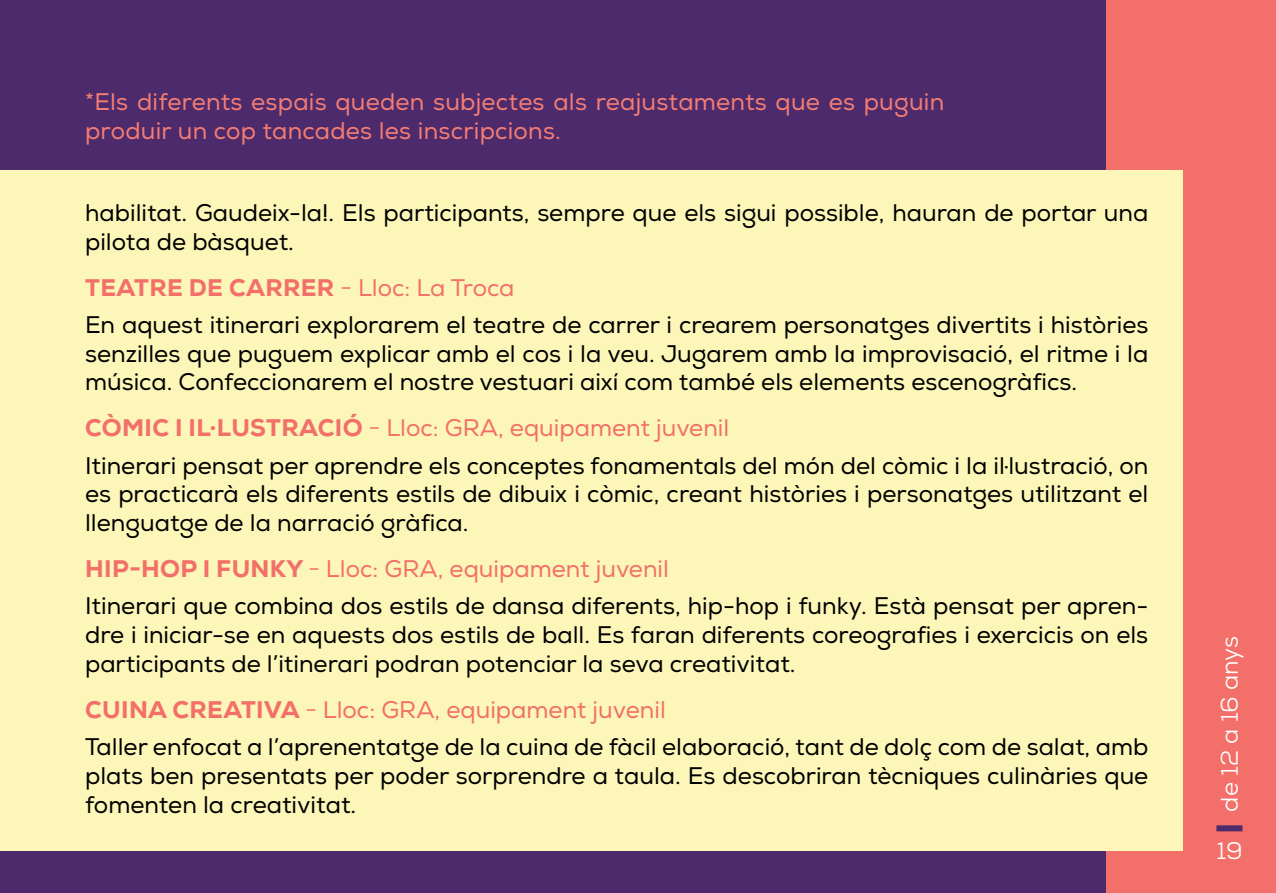
<style>
.page{position:relative;width:1276px;height:893px;background:#f36f69}
.page>*{position:absolute;margin:0;border:0;box-sizing:border-box;transform-origin:0 0}
.t1{font:24px/28.8px "Nexa";color:#000}
.t2{font:24px/28.8px "Nexa";letter-spacing:.01em;color:#f47d74}
.t3{font:800 24px "Nexa";letter-spacing:.015em;color:#f36f69}
.t4{font:24px "Nexa";letter-spacing:-.01em;color:#f36f69}
.t5{font:24px "Nexa";color:#fff}
.s1{color:#f36f69}
.s2{font-weight:400}
.s3{font-weight:800}
.s4{font-style:inherit}
</style>
<div class="page">
<div style="left:1216px;top:825px;width:26px;height:6px;background:#4d2a6b"></div>
<div style="left:0;top:0;width:1106px;height:893px;background:#4d2a6b"></div>
<div style="left:0;top:170px;width:1182px;height:680px;background:#fcf6b8"></div>
<p class="t2" style="left:85px;top:88px;width:860px">*Els diferents espais queden subjectes als reajustaments que es puguin produir un cop tancades les inscripcions.</p>
<p class="t1" style="left:85px;top:199px;width:1064px">habilitat. Gaudeix-la!. Els participants, sempre que els sigui possible, hauran de portar una pilota de bàsquet.</p>
<p class="t3" style="left:85px;top:272px;width:18px">TEA</p>
<p class="t3" style="left:134px;top:272px;width:131px">TRE DE CARRER</p>
<p class="t1" style="left:85px;top:269px;width:1065px;line-height:37.2px;text-indent:255px"><span class="s1">-</span> <span class="s1">Lloc: La Troca<br></span>En aquest itinerari explorarem el teatre de carrer i crearem personatges divertits i històries</p>
<p class="t1" style="left:85px;top:339px;width:1064px">senzilles que puguem explicar amb el cos i la veu. Jugarem amb la improvisació, el ritme i la música. Confeccionarem el nostre vestuari així com també els elements escenogràfics.</p>
<p class="t3" style="left:85px;top:413px;width:378px">CÒMIC I I L·LUSTRACIÓ <span class="s2">-</span> <span class="s2">Lloc: GRA</span></p>
<p class="t4" style="left:498px;top:414px;width:233px">, equipament juvenil</p>
<p class="t1" style="left:85px;top:451px;width:1065px;text-align:justify">Itinerari pensat per aprendre els conceptes fonamentals del món del còmic i la il·lustració, on es practicarà els diferents estils de dibuix i còmic, creant històries i personatges utilitzant el llenguatge de la narració gràfica.</p>
<p class="t3" style="left:85px;top:553px;width:318px">HIP-HOP I FUNKY <span class="s2">-</span> <span class="s2">Lloc: GRA</span></p>
<p class="t4" style="left:438px;top:554px;width:233px">, equipament juvenil</p>
<p class="t1" style="left:85px;top:592px;width:1064px;text-align:justify">Itinerari que combina dos estils de dansa diferents, hip-hop i funky. Està pensat per apren&shy;dre i iniciar-se en aquests dos estils de ball. Es faran diferents coreografies i exercicis on els participants de l’itinerari podran potenciar la seva creativitat.</p>
<p class="t3" style="left:85px;top:694px;width:52px">CUINA</p>
<p class="t3" style="left:172px;top:694px;width:36px">CREA</p>
<p class="t4" style="left:241px;top:695px;width:159px"><span class="s3">TIVA</span> <span class="s4">-</span> Lloc: GRA</p>
<p class="t4" style="left:434px;top:695px;width:233px">, equipament juvenil</p>
<p class="t1" style="left:85px;top:733px;width:1065px;text-align:justify">Taller enfocat a l’aprenentatge de la cuina de fàcil elaboració, tant de dolç com de salat, amb plats ben presentats per poder sorprendre a taula. Es descobriran tècniques culinàries que fomenten la creativitat.</p>
<p class="t5" style="left:1214px;top:812px;width:177px;rotate:-90deg">de 12 a 16 anys</p>
<p class="t5" style="left:1216px;top:836px;width:28px">19</p>
</div>
